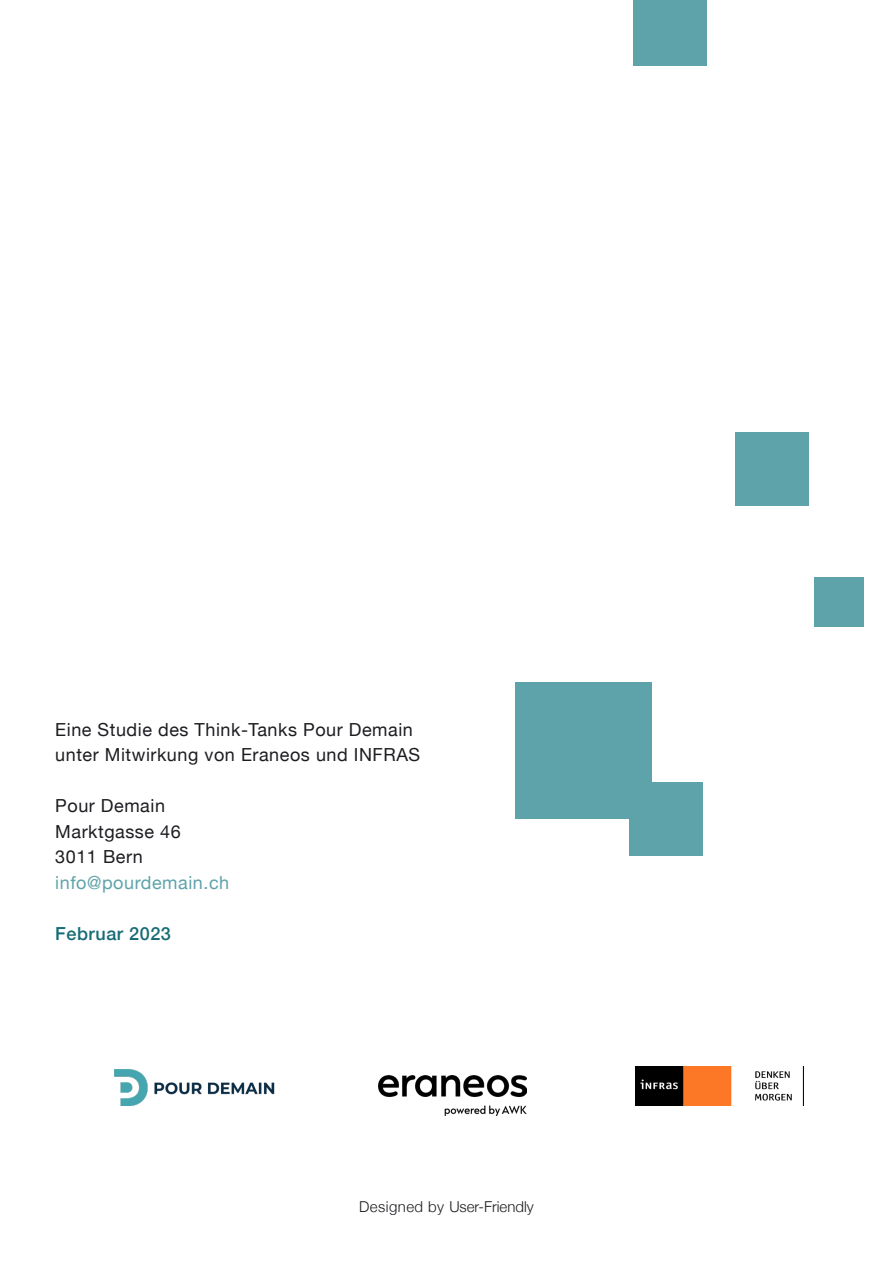
<style>
.page{position:relative;width:893px;height:1263px;background:#fff}
.page>*{position:absolute;margin:0;border:0;box-sizing:border-box;transform-origin:0 0}
.t1{font:18px/25.5px "Helvetica Neue";letter-spacing:.03em;color:#1d1c21}
.t2{font:18px "Helvetica Neue";letter-spacing:.03em;color:#5fa3aa}
.t3{font:500 18px "Helvetica Neue";letter-spacing:.03em;color:#166b75}
.t4{font:300 15px "Helvetica Neue";color:#1d1c21}
</style>
<div class="page">
<div style="left:515px;top:682px;width:137px;height:137px;background:#5fa3aa"></div>
<div style="left:735px;top:432px;width:74px;height:74px;background:#5fa3aa"></div>
<div style="left:629px;top:782px;width:73px;height:74px;background:#5fa3aa"></div>
<div style="left:814px;top:577px;width:50px;height:50px;background:#5fa3aa"></div>
<div style="left:633px;top:0;width:74px;height:65px;background:#5fa3aa"></div>
<img style="left:115px;top:1069px;width:160px;height:36px">
<img style="left:379px;top:1075px;width:148px;height:40px">
<img style="left:635px;top:1066px;width:168px;height:40px">
<p class="t1" style="left:55px;top:718px;width:366px">Eine Studie des Think-Tanks Pour Demain unter Mitwirkung von Eraneos und INFRAS</p>
<p class="t1" style="left:55px;top:794px;width:111px">Pour Demain</p>
<p class="t1" style="left:55px;top:820px;width:127px">Marktgasse 46</p>
<p class="t1" style="left:55px;top:845px;width:89px">3011 Bern</p>
<p class="t2" style="left:55px;top:869px;width:175px">info@pourdemain.ch</p>
<p class="t3" style="left:55px;top:919px;width:117px">Februar 2023</p>
<p class="t4" style="left:359px;top:1194px;width:176px">Designed by User-Friendly</p>
</div>
